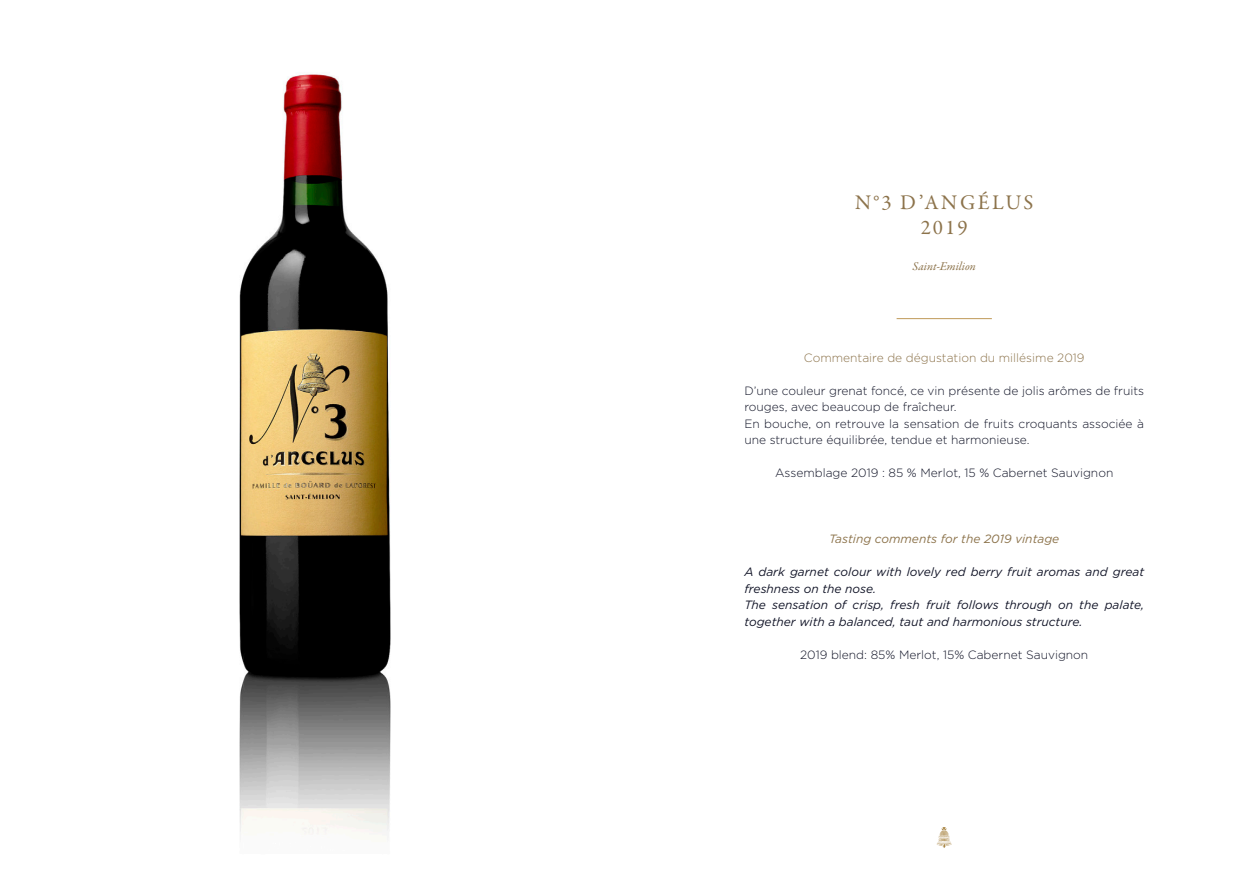
<style>
.page{position:relative;width:1259px;height:893px;background:#fff}
.page>*{position:absolute;margin:0;border:0;box-sizing:border-box;transform-origin:0 0}
.t1{font:21px "Garamond Premr Pro";letter-spacing:.105em;color:#8c734b}
.t2{font:300 12px/16.5px "Gotham";color:#111427}
.t3{font:italic 12px/16.5px "Gotham";color:#111427}
.t4{font:300 12px "Gotham";color:#8c734b}
.t5{font:italic 12px "Gotham";color:#8c734b}
.t6{font:italic 12px "Garamond Premr Pro";color:#8c734b}
</style>
<div class="page">
<img style="left:239px;top:74px;width:152px;height:760px">
<svg style="left:936px;top:827px;width:15px;height:21px"></svg>
<hr style="left:896px;top:318px;width:96px;height:1px;background:#bf9958">
<p class="t1" style="left:855px;top:190px;width:180px">N°3 D’ANGÉLUS</p>
<p class="t1" style="left:920px;top:215px;width:49px">2019</p>
<p class="t6" style="left:912px;top:259px;width:65px">Saint-Emilion</p>
<p class="t4" style="left:804px;top:351px;width:282px">Commentaire de dégustation du millésime 2019</p>
<p class="t2" style="left:744px;top:382px;width:401px">D’une couleur grenat foncé, ce vin présente de jolis arômes de fruits rouges, avec beaucoup de fraîcheur.</p>
<p class="t2" style="left:744px;top:415px;width:401px">En bouche, on retrouve la sensation de fruits croquants associée à une structure équilibrée, tendue et harmonieuse.</p>
<p class="t2" style="left:775px;top:465px;width:340px">Assemblage 2019 : 85 % Merlot, 15 % Cabernet Sauvignon</p>
<p class="t5" style="left:829px;top:531px;width:232px">Tasting comments for the 2019 vintage</p>
<p class="t3" style="left:744px;top:564px;width:401px">A dark garnet colour with lovely red berry fruit aromas and great freshness on the nose.</p>
<p class="t3" style="left:744px;top:597px;width:401px">The sensation of crisp, fresh fruit follows through on the palate, together with a balanced, taut and harmonious structure.</p>
<p class="t2" style="left:800px;top:646px;width:290px">2019 blend: 85% Merlot, 15% Cabernet Sauvignon</p>
</div>
